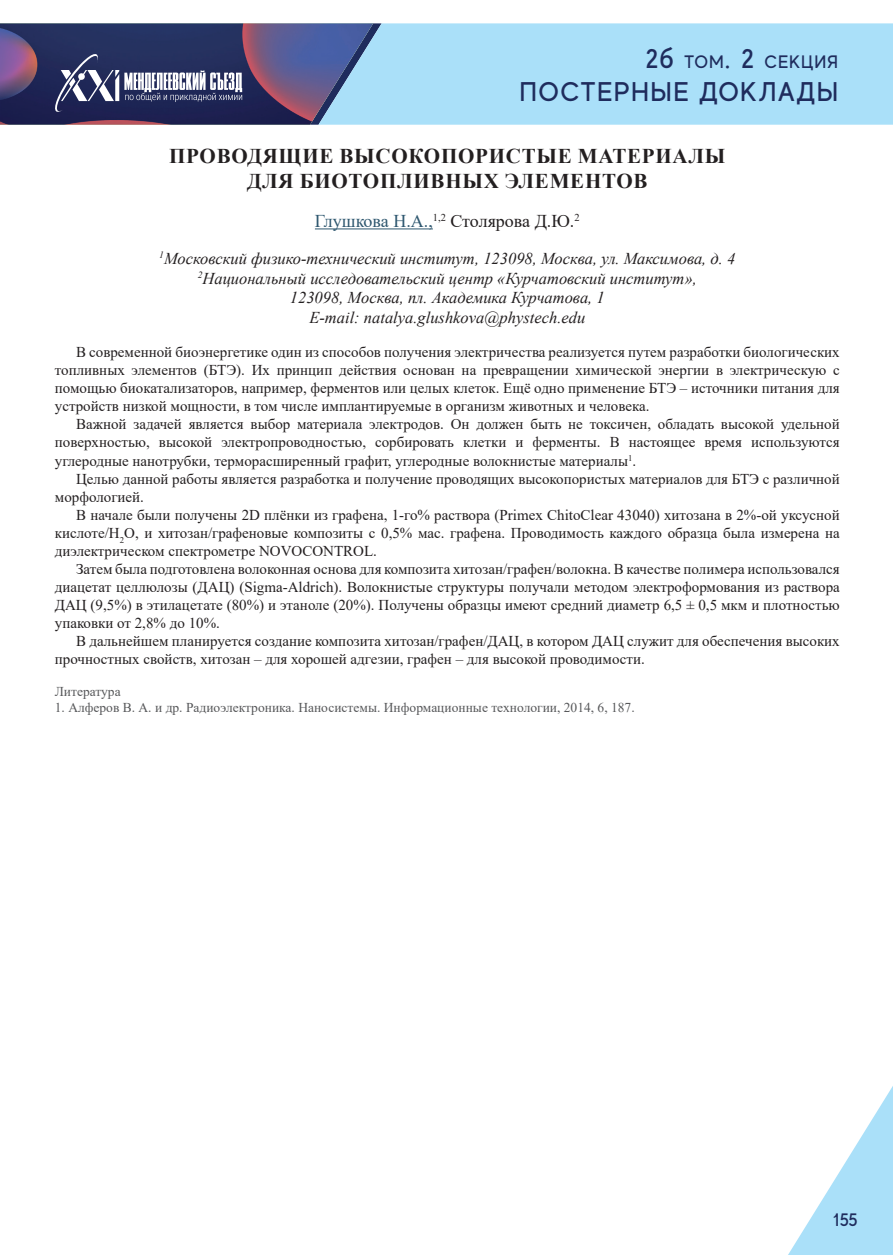
<style>
.page{position:relative;width:893px;height:1255px;background:#fff}
.page>*{position:absolute;margin:0;border:0;box-sizing:border-box;transform-origin:0 0}
.t1{font:500 27px "MADE Evolve Sans";letter-spacing:.05em;color:#1f2c5d}
.t2{font:700 21px/25.2px "Times New Roman";letter-spacing:.035em;color:#231f20;text-align:center}
.t3{font:18px "Times New Roman";color:#2e576f}
.t4{font:500 18px "MADE Evolve Sans";letter-spacing:.05em;color:#1f2c5d}
.t5{font:italic 16.5px/19.8px "Times New Roman";color:#231f20;text-align:center}
.t6{font:15px/18px "Times New Roman";color:#231f20;text-align:justify}
.t7{font:13.5px "Times New Roman";color:#57585a}
.s1{font-size:27px}
.s2{color:#231f20}
</style>
<div class="page">
<div style="left:382px;top:23px;width:511px;height:102px;background:#aae0f9"></div>
<svg style="left:788px;top:1086px;width:105px;height:168px"></svg>
<svg style="left:0;top:23px;width:382px;height:102px;background:#51547e"></svg>
<hr style="left:315px;top:228px;width:118px;height:1px;background:#2e576f">
<p class="t4" style="left:645px;top:51px;width:194px"><span class="s1">2б</span> ТОМ<span class="s1">. 2</span> СЕКЦИЯ</p>
<h1 class="t1" style="left:520px;top:74px;width:320px">ПОСТЕРНЫЕ ДОКЛАДЫ</h1>
<h2 class="t2" style="left:169px;top:143px;width:558px">ПРОВОДЯЩИЕ ВЫСОКОПОРИСТЫЕ МАТЕРИАЛЫ<br>ДЛЯ БИОТОПЛИВНЫХ ЭЛЕМЕНТОВ</h2>
<p class="t3" style="left:315px;top:208px;width:266px">Глушкова Н.А.,<sup>1,2</sup> <span class="s2">Столярова Д.Ю.</span><sup>2</sup></p>
<p class="t5" style="left:159px;top:248px;width:578px"><sup>1</sup>Московский физико-технический институт, 123098, Москва, ул. Максимова, д. 4<br><sup>2</sup>Национальный исследовательский центр «Курчатовский институт»,<br>123098, Москва, пл. Академика Курчатова, 1<br>E-mail: natalya.glushkova@phystech.edu</p>
<p class="t6" style="left:55px;top:343px;width:786px;text-indent:21px">В современной биоэнергетике один из способов получения электричества реализуется путем разработки биологических топливных элементов (БТЭ). Их принцип действия основан на превращении химической энергии в электрическую с помощью биокатализаторов, например, ферментов или целых клеток. Ещё одно применение БТЭ – источники питания для устройств низкой мощности, в том числе имплантируемые в организм животных и человека.</p>
<p class="t6" style="left:55px;top:415px;width:786px;text-indent:21px">Важной задачей является выбор материала электродов. Он должен быть не токсичен, обладать высокой удельной поверхностью, высокой электропроводностью, сорбировать клетки и ферменты. В настоящее время используются углеродные нанотрубки, терморасширенный графит, углеродные волокнистые материалы<sup>1</sup>.</p>
<p class="t6" style="left:55px;top:469px;width:786px;text-indent:21px">Целью данной работы является разработка и получение проводящих высокопористых материалов для БТЭ с различной морфологией.</p>
<p class="t6" style="left:55px;top:505px;width:786px;text-indent:21px">В начале были получены 2D плёнки из графена, 1-го% раствора (Primex ChitoClear 43040) хитозана в 2%-ой уксусной кислоте/H<sub>2</sub>O, и хитозан/графеновые композиты с 0,5% мас. графена. Проводимость каждого образца была измерена на диэлектрическом спектрометре NOVOCONTROL.</p>
<p class="t6" style="left:55px;top:559px;width:786px;text-indent:21px">Затем была подготовлена волоконная основа для композита хитозан/графен/волокна. В качестве полимера использовался диацетат целлюлозы (ДАЦ) (Sigma-Aldrich). Волокнистые структуры получали методом электроформования из раствора ДАЦ (9,5%) в этилацетате (80%) и этаноле (20%). Получены образцы имеют средний диаметр 6,5 ± 0,5 мкм и плотностью упаковки от 2,8% до 10%.</p>
<p class="t6" style="left:55px;top:631px;width:786px;text-indent:21px">В дальнейшем планируется создание композита хитозан/графен/ДАЦ, в котором ДАЦ служит для обеспечения высоких прочностных свойств, хитозан – для хорошей адгезии, графен – для высокой проводимости.</p>
<p class="t7" style="left:55px;top:682px;width:67px">Литература</p>
<p class="t7" style="left:55px;top:698px;width:581px">1. Алферов В. А. и др. Радиоэлектроника. Наносистемы. Информационные технологии, 2014, 6, 187.</p>
<p class="t4" style="left:833px;top:1208px;width:26px">155</p>
</div>
